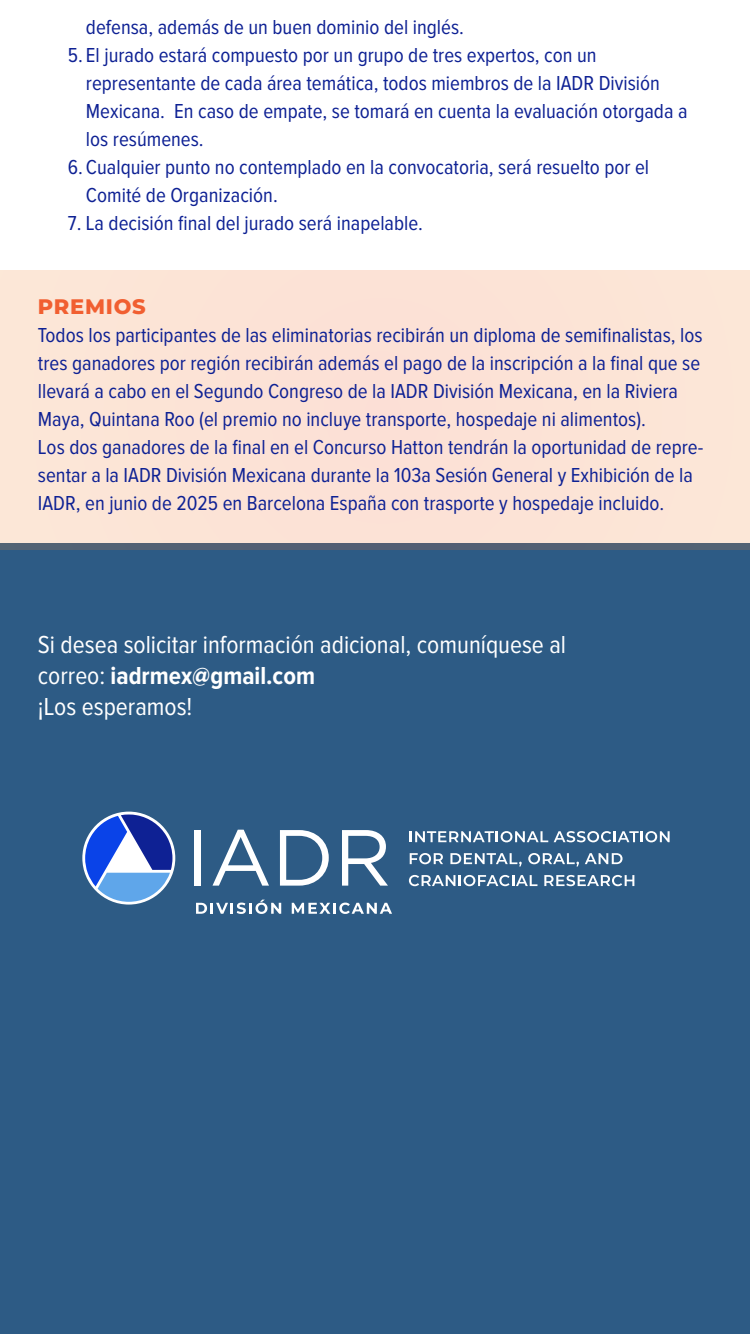
<style>
.page{position:relative;width:750px;height:1334px;background:#fff}
.page>*{position:absolute;margin:0;border:0;box-sizing:border-box;transform-origin:0 0}
.t1{font:25.5px/31px "Proxima Nova Cond";color:#fff}
.t2{font:21px/28px "Proxima Nova Cond";color:#0e2194}
.t3{font:800 21px "Montserrat";letter-spacing:.035em;color:#f15f31}
.s1{font-weight:700}
</style>
<div class="page">
<div style="left:0;top:544px;width:750px;height:790px;background:#2d5b85"></div>
<div style="left:0;top:270px;width:750px;height:280px;background:#fce3d6"></div>
<svg style="left:196px;top:900px;width:85px;height:14px"></svg>
<svg style="left:292px;top:903px;width:100px;height:11px"></svg>
<svg style="left:82px;top:812px;width:93px;height:93px"></svg>
<svg style="left:85px;top:815px;width:87px;height:87px"></svg>
<div style="left:195px;top:830px;width:6px;height:56px;background:#fff"></div>
<svg style="left:213px;top:830px;width:56px;height:56px"></svg>
<svg style="left:280px;top:830px;width:49px;height:56px"></svg>
<svg style="left:342px;top:830px;width:46px;height:56px"></svg>
<svg style="left:410px;top:831px;width:138px;height:11px"></svg>
<svg style="left:554px;top:831px;width:116px;height:11px"></svg>
<svg style="left:410px;top:853px;width:33px;height:11px"></svg>
<svg style="left:450px;top:853px;width:72px;height:14px"></svg>
<svg style="left:528px;top:853px;width:51px;height:14px"></svg>
<svg style="left:585px;top:853px;width:38px;height:11px"></svg>
<svg style="left:409px;top:875px;width:128px;height:11px"></svg>
<svg style="left:544px;top:875px;width:90px;height:11px"></svg>
<p class="t2" style="left:86px;top:14px;width:380px">defensa, además de un buen dominio del inglés.</p>
<p class="t2" style="left:86px;top:42px;width:603px;text-indent:-18px">5. El jurado estará compuesto por un grupo de tres expertos, con un representante de cada área temática, todos miembros de la IADR División Mexicana. En caso de empate, se tomará en cuenta la evaluación otorgada a los resúmenes.</p>
<p class="t2" style="left:86px;top:153px;width:565px;text-indent:-18px">6. Cualquier punto no contemplado en la convocatoria, será resuelto por el<br>Comité de Organización.</p>
<p class="t2" style="left:68px;top:209px;width:357px">7. La decisión final del jurado será inapelable.</p>
<p class="t3" style="left:38px;top:291px;width:109px">PREMIOS</p>
<p class="t2" style="left:38px;top:321px;width:667px">Todos los participantes de las eliminatorias recibirán un diploma de semifinalistas, los tres ganadores por región recibirán además el pago de la inscripción a la final que se llevará a cabo en el Segundo Congreso de la IADR División Mexicana, en la Riviera Maya, Quintana Roo (el premio no incluye transporte, hospedaje ni alimentos).<br>Los dos ganadores de la final en el Concurso Hatton tendrán la oportunidad de repre&shy;sentar a la IADR División Mexicana durante la 103a Sesión General y Exhibición de la IADR, en junio de 2025 en Barcelona España con trasporte y hospedaje incluido.</p>
<p class="t1" style="left:38px;top:630px;width:530px">Si desea solicitar información adicional, comuníquese al correo: <span class="s1">iadrmex@gmail.com<br></span>¡Los esperamos!</p>
</div>
